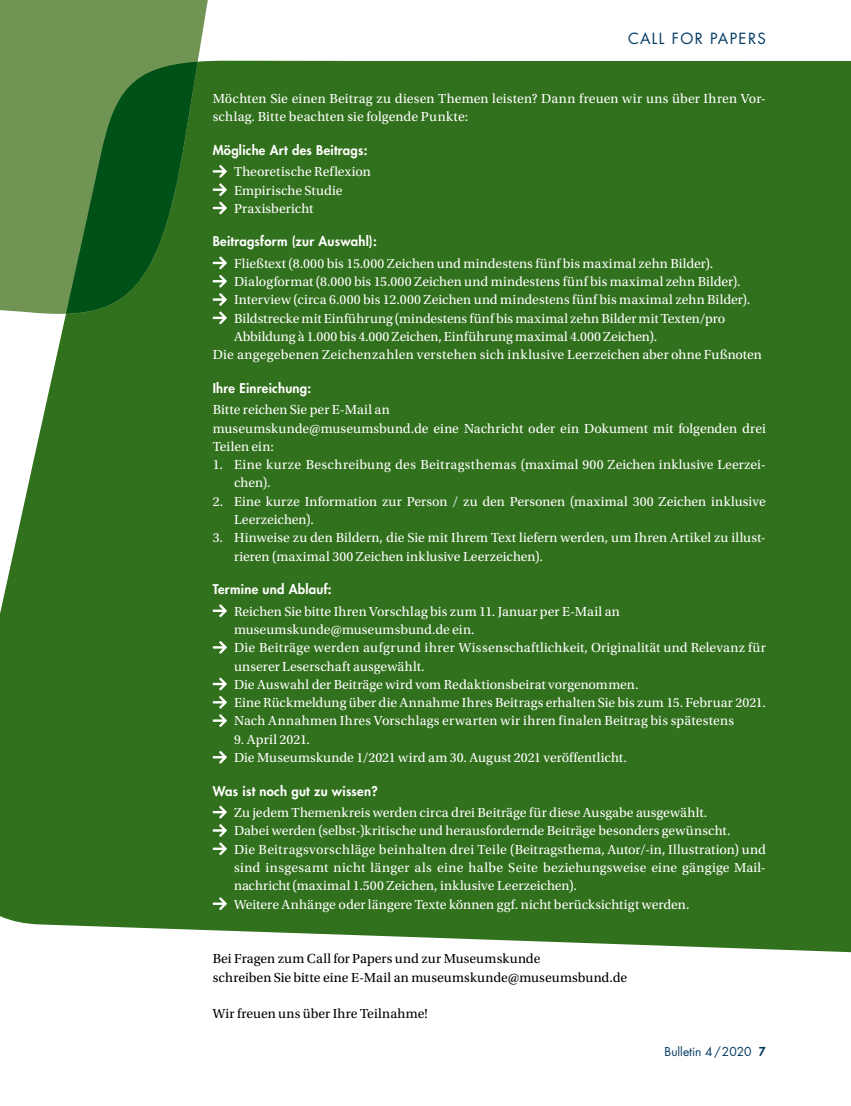
<style>
.page{position:relative;width:851px;height:1106px;background:#fff}
.page>*{position:absolute;margin:0;border:0;box-sizing:border-box;transform-origin:0 0}
.t1{font:15px "Futura LT Pro";letter-spacing:.09em;color:#003a61}
.t2{font:13.8px/18.3px "Utopia Std";letter-spacing:.005em;color:#fff}
.t3{font:13.8px/18.3px "Utopia Std";letter-spacing:.005em;color:#000}
.t4{font:800 13.05px "Futura LT Pro";letter-spacing:.02em;color:#fff}
.t5{font:12px "Futura LT Pro";color:#003a61}
.s1{font-weight:800}
</style>
<div class="page">
<div style="left:0;top:0;width:216px;height:61px;background:#6f9454"></div>
<div style="left:0;top:61px;width:850px;height:891px;background:#31701c"></div>
<svg style="left:66px;top:62px;width:132px;height:252px;background:#266827"></svg>
<svg style="left:213px;top:165px;width:14px;height:31px"></svg>
<svg style="left:213px;top:202px;width:14px;height:12px"></svg>
<svg style="left:213px;top:256px;width:14px;height:13px"></svg>
<svg style="left:213px;top:275px;width:14px;height:12px"></svg>
<svg style="left:213px;top:293px;width:14px;height:31px"></svg>
<svg style="left:213px;top:604px;width:14px;height:13px"></svg>
<svg style="left:213px;top:641px;width:14px;height:12px"></svg>
<svg style="left:213px;top:677px;width:14px;height:13px"></svg>
<svg style="left:213px;top:696px;width:14px;height:12px"></svg>
<svg style="left:213px;top:714px;width:14px;height:13px"></svg>
<svg style="left:213px;top:751px;width:14px;height:12px"></svg>
<svg style="left:213px;top:805px;width:14px;height:13px"></svg>
<svg style="left:213px;top:824px;width:14px;height:12px"></svg>
<svg style="left:213px;top:842px;width:14px;height:13px"></svg>
<svg style="left:213px;top:897px;width:14px;height:13px"></svg>
<p class="t1" style="left:628px;top:28px;width:139px">CALL FOR PAPERS</p>
<p class="t2" style="left:213px;top:90px;width:554px">Möchten Sie einen Beitrag zu diesen Themen leisten? Dann freuen wir uns über Ihren Vor&shy;schlag. Bitte beachten sie folgende Punkte:</p>
<p class="t4" style="left:213px;top:140px;width:156px">Mögliche Art des Beitrags:</p>
<p class="t2" style="left:234px;top:163px;width:138px">Theoretische Reflexion<br>Empirische Studie<br>Praxisbericht</p>
<p class="t4" style="left:213px;top:232px;width:165px">Beitragsform (zur Auswahl):</p>
<p class="t2" style="left:234px;top:254px;width:481px">Fließtext (8.000 bis 15.000 Zeichen und mindestens fünf bis maximal zehn Bilder).</p>
<p class="t2" style="left:234px;top:273px;width:508px">Dialogformat (8.000 bis 15.000 Zeichen und mindestens fünf bis maximal zehn Bilder).</p>
<p class="t2" style="left:234px;top:291px;width:517px">Interview (circa 6.000 bis 12.000 Zeichen und mindestens fünf bis maximal zehn Bilder).</p>
<p class="t2" style="left:234px;top:309px;width:492px">Bildstrecke mit Einführung (mindestens fünf bis maximal zehn Bilder mit Texten/pro</p>
<p class="t2" style="left:234px;top:327px;width:424px">Abbildung à 1.000 bis 4.000 Zeichen, Einführung maximal 4.000 Zeichen).</p>
<p class="t2" style="left:213px;top:346px;width:550px">Die angegebenen Zeichenzahlen verstehen sich inklusive Leerzeichen aber ohne Fußnoten</p>
<p class="t4" style="left:213px;top:378px;width:100px">Ihre Einreichung:</p>
<p class="t2" style="left:213px;top:401px;width:554px">Bitte reichen Sie per E-Mail an<br>museumskunde@museumsbund.de eine Nachricht oder ein Dokument mit folgenden drei<br>Teilen ein:</p>
<p class="t2" style="left:234px;top:456px;width:533px;text-indent:-21px">1. Eine kurze Beschreibung des Beitragsthemas (maximal 900 Zeichen inklusive Leerzei&shy;chen).</p>
<p class="t2" style="left:234px;top:492px;width:533px;text-indent:-21px">2. Eine kurze Information zur Person / zu den Personen (maximal 300 Zeichen inklusive<br>Leerzeichen).</p>
<p class="t2" style="left:234px;top:529px;width:533px;text-indent:-21px">3. Hinweise zu den Bildern, die Sie mit Ihrem Text liefern werden, um Ihren Artikel zu illust&shy;rieren (maximal 300 Zeichen inklusive Leerzeichen).</p>
<p class="t4" style="left:213px;top:579px;width:120px">Termine und Ablauf:</p>
<p class="t2" style="left:234px;top:602px;width:533px">Reichen Sie bitte Ihren Vorschlag bis zum 11. Januar per E-Mail an museumskunde@museumsbund.de ein.<br>Die Beiträge werden aufgrund ihrer Wissenschaftlichkeit, Originalität und Relevanz für unserer Leserschaft ausgewählt.<br>Die Auswahl der Beiträge wird vom Redaktionsbeirat vorgenommen.<br>Eine Rückmeldung über die Annahme Ihres Beitrags erhalten Sie bis zum 15. Februar 2021.<br>Nach Annahmen Ihres Vorschlags erwarten wir ihren finalen Beitrag bis spätestens</p>
<p class="t2" style="left:234px;top:730px;width:394px">9. April 2021.<br>Die Museumskunde 1/2021 wird am 30. August 2021 veröffentlicht.</p>
<p class="t4" style="left:213px;top:781px;width:166px">Was ist noch gut zu wissen?</p>
<p class="t2" style="left:234px;top:803px;width:533px">Zu jedem Themenkreis werden circa drei Beiträge für diese Ausgabe ausgewählt.<br>Dabei werden (selbst-)kritische und herausfordernde Beiträge besonders gewünscht.<br>Die Beitragsvorschläge beinhalten drei Teile (Bei tragsthema, Autor/-in, Illustration) und sind insgesamt nicht länger als eine halbe Seite beziehungsweise eine gängige Mail&shy;nachricht (ma xi mal 1.500 Zeichen, inklusive Leerzeichen).<br>Weitere Anhänge oder längere Texte können ggf. nicht berücksichtigt werden.</p>
<p class="t3" style="left:213px;top:950px;width:416px">Bei Fragen zum Call for Papers und zur Museumskunde<br>schreiben Sie bitte eine E-Mail an museumskunde@museumsbund.de</p>
<p class="t3" style="left:213px;top:1005px;width:216px">Wir freuen uns über Ihre Teilnahme!</p>
<p class="t5" style="left:664px;top:1043px;width:103px">Bulletin 4 / 2020 <span class="s1">7</span></p>
</div>
